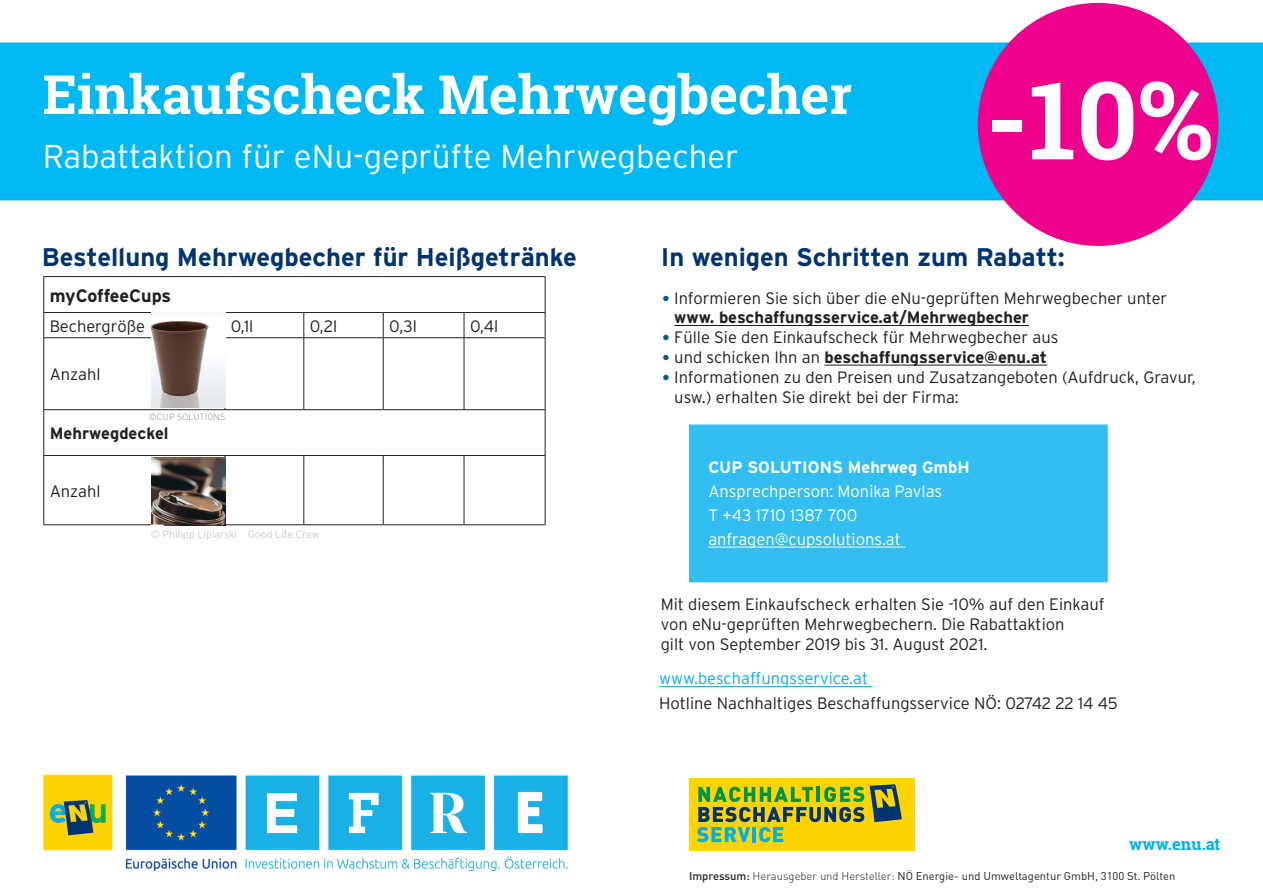
<style>
.page{position:relative;width:1263px;height:893px;background:#fff}
.page>*{position:absolute;margin:0;border:0;box-sizing:border-box;transform-origin:0 0}
.t1{font:700 108px "Roboto Slab";color:#fff}
.t2{font:700 54px "Roboto Slab";color:#fff}
.t3{font:300 33px "Interstate";color:#fff}
.t4{font:700 25.5px "Interstate";color:#003471}
.fließtext{font:700 18px "Interstate";letter-spacing:-.01em;color:#231f20}
.fließtext-2{font:300 16.5px/19.8px "Interstate";color:#231f20}
.fließtext-3{font:300 16.5px "Interstate";color:#fff}
.fließtext-4{font:700 16.5px "Interstate";color:#231f20}
.fließtext-5{font:300 16.5px "Interstate";color:#00aeef}
.fließtext-6{font:700 16.5px "Interstate";color:#fff}
.t5{font:700 16.5px "Roboto Slab";color:#00aeef}
.t6{font:11.25px "DIN Pro";color:#231f20}
.fließtext-7{font:300 10.5px "Interstate";color:#c7c9cb}
.Text{font:300 9px "DIN Pro";letter-spacing:.01em;color:#888a8d}
.s1{font-family:"DIN Pro";font-weight:500;color:#005b7f}
.s2{font-weight:700}
.s3{font-weight:300}
.s4{font-weight:500}
</style>
<div class="page">
<div style="left:689px;top:424px;width:419px;height:158px;background:#33bef2;border:2px solid #00aeef"></div>
<hr style="left:44px;top:276px;width:181px;height:1px;background:#231f20">
<hr style="left:44px;top:277px;width:1px;height:35px;background:#231f20">
<hr style="left:225px;top:276px;width:79px;height:1px;background:#231f20">
<hr style="left:304px;top:276px;width:79px;height:1px;background:#231f20">
<hr style="left:383px;top:276px;width:81px;height:1px;background:#231f20">
<hr style="left:464px;top:276px;width:81px;height:1px;background:#231f20">
<hr style="left:545px;top:277px;width:1px;height:35px;background:#231f20">
<hr style="left:44px;top:312px;width:181px;height:1px;background:#231f20">
<svg style="left:44px;top:313px;width:1px;height:24px"></svg>
<hr style="left:225px;top:312px;width:79px;height:1px;background:#231f20">
<hr style="left:304px;top:312px;width:79px;height:1px;background:#231f20">
<svg style="left:304px;top:313px;width:1px;height:24px"></svg>
<hr style="left:383px;top:312px;width:81px;height:1px;background:#231f20">
<svg style="left:383px;top:313px;width:1px;height:24px"></svg>
<hr style="left:464px;top:312px;width:81px;height:1px;background:#231f20">
<svg style="left:464px;top:313px;width:1px;height:24px"></svg>
<svg style="left:545px;top:313px;width:1px;height:25px"></svg>
<hr style="left:44px;top:337px;width:181px;height:1px;background:#231f20">
<hr style="left:44px;top:338px;width:1px;height:71px;background:#231f20">
<hr style="left:225px;top:337px;width:79px;height:1px;background:#231f20">
<hr style="left:225px;top:338px;width:1px;height:71px;background:#231f20">
<hr style="left:304px;top:337px;width:79px;height:1px;background:#231f20">
<hr style="left:304px;top:338px;width:1px;height:71px;background:#231f20">
<hr style="left:383px;top:337px;width:81px;height:1px;background:#231f20">
<hr style="left:383px;top:338px;width:1px;height:71px;background:#231f20">
<hr style="left:464px;top:337px;width:81px;height:1px;background:#231f20">
<hr style="left:464px;top:338px;width:1px;height:71px;background:#231f20">
<hr style="left:545px;top:338px;width:1px;height:71px;background:#231f20">
<hr style="left:44px;top:409px;width:181px;height:1px;background:#231f20">
<hr style="left:44px;top:410px;width:1px;height:45px;background:#231f20">
<hr style="left:225px;top:409px;width:79px;height:1px;background:#231f20">
<hr style="left:304px;top:409px;width:79px;height:1px;background:#231f20">
<hr style="left:383px;top:409px;width:81px;height:1px;background:#231f20">
<hr style="left:464px;top:409px;width:81px;height:1px;background:#231f20">
<hr style="left:545px;top:410px;width:1px;height:45px;background:#231f20">
<hr style="left:44px;top:455px;width:181px;height:1px;background:#231f20">
<hr style="left:44px;top:456px;width:1px;height:69px;background:#231f20">
<hr style="left:225px;top:455px;width:79px;height:1px;background:#231f20">
<hr style="left:225px;top:456px;width:1px;height:69px;background:#231f20">
<hr style="left:304px;top:455px;width:79px;height:1px;background:#231f20">
<hr style="left:304px;top:456px;width:1px;height:69px;background:#231f20">
<hr style="left:383px;top:455px;width:81px;height:1px;background:#231f20">
<hr style="left:383px;top:456px;width:1px;height:69px;background:#231f20">
<hr style="left:464px;top:455px;width:81px;height:1px;background:#231f20">
<hr style="left:464px;top:456px;width:1px;height:69px;background:#231f20">
<hr style="left:545px;top:456px;width:1px;height:69px;background:#231f20">
<hr style="left:44px;top:525px;width:181px;height:1px;background:#231f20">
<hr style="left:225px;top:525px;width:79px;height:1px;background:#231f20">
<hr style="left:304px;top:525px;width:79px;height:1px;background:#231f20">
<hr style="left:383px;top:525px;width:81px;height:1px;background:#231f20">
<hr style="left:464px;top:525px;width:81px;height:1px;background:#231f20">
<div style="left:689px;top:778px;width:225px;height:72px;background:#ffd400"></div>
<svg style="left:697px;top:784px;width:205px;height:58px"></svg>
<img style="left:42px;top:774px;width:526px;height:98px">
<div style="left:0;top:43px;width:1263px;height:157px;background:#00b9f2"></div>
<div style="left:978px;top:3px;width:240px;height:243px;background:#ec008c;border-radius:50%"></div>
<hr style="left:674px;top:325px;width:355px;height:1px;background:#231f20">
<hr style="left:824px;top:365px;width:223px;height:1px;background:#231f20">
<hr style="left:708px;top:547px;width:197px;height:1px;background:#fff">
<hr style="left:659px;top:686px;width:213px;height:1px;background:#00aeef">
<img style="left:151px;top:312px;width:74px;height:96px">
<img style="left:151px;top:457px;width:74px;height:68px">
<p class="t2" style="left:43px;top:57px;width:811px">Einkaufscheck Mehrwegbecher</p>
<p class="t3" style="left:43px;top:138px;width:697px">Rabattaktion für eNu-geprüfte Mehrwegbecher</p>
<p class="t1" style="left:985px;top:46px;width:229px">-10%</p>
<p class="t4" style="left:42px;top:243px;width:537px">Bestellung Mehrwegbecher für Heißgetränke</p>
<p class="fließtext" style="left:50px;top:285px;width:123px">myCoffeeCups</p>
<p class="fließtext-2" style="left:50px;top:316px;width:97px">Bechergröße</p>
<p class="fließtext-2" style="left:231px;top:316px;width:24px">0,1l</p>
<p class="fließtext-2" style="left:310px;top:316px;width:29px">0,2l</p>
<p class="fließtext-2" style="left:389px;top:316px;width:29px">0,3l</p>
<p class="fließtext-2" style="left:470px;top:316px;width:30px">0,4l</p>
<p class="fließtext-2" style="left:50px;top:364px;width:52px">Anzahl</p>
<p class="Text" style="left:149px;top:411px;width:78px">©CUP SOLUTIONS</p>
<p class="fließtext-4" style="left:50px;top:424px;width:120px">Mehrwegdeckel</p>
<p class="fließtext-2" style="left:50px;top:481px;width:52px">Anzahl</p>
<p class="fließtext-7" style="left:151px;top:528px;width:170px">© Philipp Lipiarski Good Life Crew</p>
<p class="t4" style="left:661px;top:243px;width:405px">In wenigen Schritten zum Rabatt:</p>
<p class="fließtext-2" style="left:674px;top:288px;width:494px;text-indent:-12px"><span class="s1">•</span> Informieren Sie sich über die eNu-geprüften Mehrwegbecher unter <span class="s2">www. beschaffungsservice.at/Mehrwegbecher</span></p>
<p class="fließtext-2" style="left:662px;top:327px;width:398px"><span class="s1">•</span> Fülle Sie den Einkaufscheck für Mehrwegbecher aus</p>
<p class="fließtext-4" style="left:662px;top:348px;width:387px"><span class="s1">•</span> <span class="s3">und schicken Ihn an</span> beschaffungsservice@enu.at</p>
<p class="fließtext-2" style="left:674px;top:367px;width:523px;text-indent:-12px"><span class="s1">•</span> Informationen zu den Preisen und Zusatzangeboten (Aufdruck, Gravur, usw.) erhalten Sie direkt bei der Firma:</p>
<p class="fließtext-6" style="left:708px;top:458px;width:263px">CUP SOLUTIONS Mehrweg GmbH</p>
<p class="fließtext-3" style="left:708px;top:482px;width:235px">Ansprechperson: Monika Pavlas</p>
<p class="fließtext-3" style="left:708px;top:506px;width:151px">T +43 1710 1387 700</p>
<p class="fließtext-3" style="left:708px;top:530px;width:194px">anfragen@cupsolutions.at</p>
<p class="fließtext-2" style="left:661px;top:594px;width:445px">Mit diesem Einkaufscheck erhalten Sie -10% auf den Einkauf von eNu-geprüften Mehrwegbechern. Die Rabattaktion<br>gilt von September 2019 bis 31. August 2021.</p>
<p class="fließtext-5" style="left:659px;top:669px;width:211px">www.beschaffungsservice.at</p>
<p class="fließtext-2" style="left:659px;top:693px;width:460px">Hotline Nachhaltiges Beschaffungsservice NÖ: 02742 22 14 45</p>
<p class="t5" style="left:1129px;top:833px;width:93px">www.enu.at</p>
<p class="t6" style="left:689px;top:868px;width:488px"><span class="s4">Impressum:</span> <span class="s3">Herausgeber und Hersteller:</span> NÖ Energie- und Umweltagentur GmbH, 3100 St. Pölten</p>
</div>
